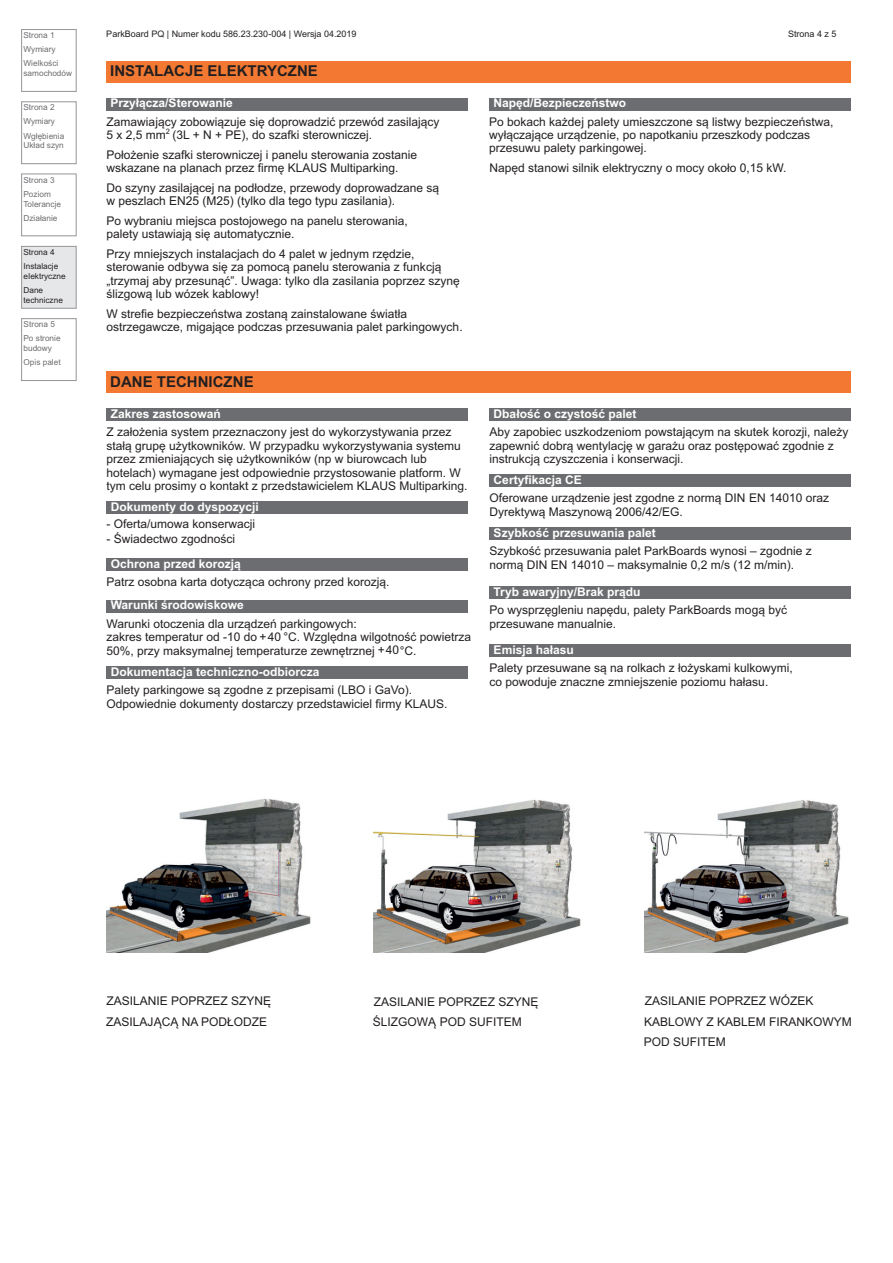
<style>
.page{position:relative;width:893px;height:1263px;background:#fff}
.page>*{position:absolute;margin:0;border:0;box-sizing:border-box;transform-origin:0 0}
.t1{font:700 15px "Arial";color:#231f20}
.t2{font:12.15px "Arial";color:#231f20}
.t3{font:12px/13.5px "Arial";color:#231f20}
.t4{font:700 12px "Arial";color:#fff}
.t5{font:9px "Arial";color:#231f20}
.t6{font:8.25px/14.2px "Arial";color:#6c6d70}
.t7{font:8.25px/14.2px "Arial";color:#231f20}
.t8{font:7.5px "Arial";color:#231f20}
</style>
<div class="page">
<div style="left:106px;top:372px;width:744px;height:21px;background:#f37932"></div>
<div style="left:106px;top:501px;width:362px;height:13px;background:#6c6d70"></div>
<div style="left:106px;top:408px;width:362px;height:13px;background:#6c6d70"></div>
<div style="left:106px;top:600px;width:362px;height:12px;background:#6c6d70"></div>
<div style="left:106px;top:558px;width:362px;height:13px;background:#6c6d70"></div>
<div style="left:106px;top:61px;width:744px;height:21px;background:#f37932"></div>
<div style="left:106px;top:98px;width:362px;height:12px;background:#6c6d70"></div>
<div style="left:489px;top:98px;width:361px;height:12px;background:#6c6d70"></div>
<div style="left:489px;top:587px;width:362px;height:12px;background:#6c6d70"></div>
<div style="left:489px;top:644px;width:362px;height:13px;background:#6c6d70"></div>
<div style="left:489px;top:408px;width:362px;height:13px;background:#6c6d70"></div>
<div style="left:489px;top:474px;width:362px;height:13px;background:#6c6d70"></div>
<div style="left:106px;top:667px;width:362px;height:12px;background:#6c6d70"></div>
<div style="left:489px;top:527px;width:362px;height:13px;background:#6c6d70"></div>
<div style="left:21px;top:29px;width:56px;height:63px;border:1px solid #939598"></div>
<div style="left:22px;top:247px;width:54px;height:61px;background:#e6e7e9"></div>
<div style="left:21px;top:318px;width:56px;height:63px;border:1px solid #939598"></div>
<div style="left:21px;top:246px;width:56px;height:63px;border:1px solid #939598"></div>
<img style="left:106px;top:798px;width:205px;height:155px">
<img style="left:374px;top:799px;width:207px;height:154px">
<img style="left:645px;top:800px;width:204px;height:153px">
<div style="left:21px;top:101px;width:56px;height:63px;border:1px solid #939598"></div>
<div style="left:21px;top:174px;width:56px;height:62px;border:1px solid #939598"></div>
<p class="t6" style="left:23px;top:29px;width:36px">Strona 1<br>Wymiary<br>Wielkoœci</p>
<p class="t6" style="left:23px;top:101px;width:42px">Strona 2<br>Wymiary<br>Wg³êbienia</p>
<p class="t6" style="left:23px;top:139px;width:42px">Uk³ad szyn</p>
<p class="t6" style="left:23px;top:173px;width:33px">Strona 3<br>Poziom</p>
<p class="t6" style="left:23px;top:197px;width:39px">Tolerancje<br>Dzia³anie</p>
<p class="t7" style="left:23px;top:246px;width:36px">Strona 4<br>Instalacje</p>
<p class="t7" style="left:23px;top:270px;width:44px">eIektryczne<br>Dane</p>
<p class="t7" style="left:23px;top:294px;width:41px">techniczne</p>
<p class="t6" style="left:23px;top:318px;width:39px">Strona 5<br>Po stronie</p>
<p class="t6" style="left:23px;top:342px;width:39px">budowy<br>Opis palet</p>
<p class="t6" style="left:23px;top:66px;width:50px">samochodów</p>
<p class="t5" style="left:106px;top:31px;width:252px">ParkBoard PQ | Numer kodu 586.23.230-004 | Wersja 04.2019</p>
<p class="t1" style="left:110px;top:65px;width:209px">INSTALACJE ELEKTRYCZNE</p>
<p class="t4" style="left:111px;top:99px;width:124px">Przy³¹cza/Sterowanie</p>
<p class="t3" style="left:107px;top:116px;width:334px">Zamawiaj¹cy zobowi¹zuje siê doprowadziæ przewód zasilaj¹cy</p>
<p class="t8" style="left:166px;top:129px;width:6px">2</p>
<p class="t3" style="left:106px;top:126px;width:312px;line-height:19.5px">5 x 2,5 mm (3L + N + PE), do szafki sterowniczej.<br>Po³o¿enie szafki sterowniczej i panelu sterowania zostanie</p>
<p class="t3" style="left:106px;top:159px;width:334px;line-height:19.5px">wskazane na planach przez firmê KLAUS Multiparking.<br>Do szyny zasilaj¹cej na pod³odze, przewody doprowadzane s¹</p>
<p class="t2" style="left:106px;top:196px;width:290px">w peszlach EN25 (M25) (tylko dla tego typu zasilania).</p>
<p class="t3" style="left:106px;top:215px;width:303px">Po wybraniu miejsca postojowego na panelu sterowania, palety ustawiaj¹ siê automatycznie.</p>
<p class="t3" style="left:106px;top:248px;width:355px">Przy mniejszych instalacjach do 4 palet w jednym rzêdzie, sterowanie odbywa siê za pomoc¹ panelu sterowania z funkcj¹ „trzymaj aby przesun¹æ”. Uwaga: tylko dla zasilania poprzez szynê œlizgow¹ lub wózek kablowy!</p>
<p class="t3" style="left:106px;top:308px;width:358px">W strefie bezpieczeñstwa zostan¹ zainstalowane œwiat³a ostrzegawcze, migaj¹ce podczas przesuwania palet parkingowych.</p>
<p class="t1" style="left:110px;top:376px;width:145px">DANE TECHNICZNE</p>
<p class="t4" style="left:111px;top:409px;width:112px">Zakres zastosowañ</p>
<p class="t3" style="left:106px;top:426px;width:362px">Z za³o¿enia system przeznaczony jest do wykorzystywania przez sta³¹ grupê u¿ytkowników. W przypadku wykorzystywania systemu przez zmieniaj¹cych siê u¿ytkowników (np w biurowcach lub hotelach) wymagane jest odpowiednie przystosowanie platform. W tym celu prosimy o kontakt z przedstawicielem KLAUS Multiparking.</p>
<p class="t4" style="left:111px;top:502px;width:150px">Dokumenty do dyspozycji</p>
<p class="t3" style="left:106px;top:518px;width:150px">- Oferta/umowa konserwacji</p>
<p class="t3" style="left:106px;top:533px;width:130px">- Œwiadectwo zgodnoœci</p>
<p class="t4" style="left:111px;top:559px;width:132px">Ochrona przed korozj¹</p>
<p class="t3" style="left:106px;top:576px;width:284px">Patrz osobna karta dotycz¹ca ochrony przed korozj¹.</p>
<p class="t4" style="left:111px;top:601px;width:134px">Warunki œrodowiskowe</p>
<p class="t3" style="left:106px;top:618px;width:366px">Warunki otoczenia dla urz¹dzeñ parkingowych:<br>zakres temperatur od -10 do +40 °C. Wzglêdna wilgotnoœæ powietrza<br>50%, przy maksymalnej temperaturze zewnêtrznej +40°C.</p>
<p class="t4" style="left:111px;top:668px;width:210px">Dokumentacja techniczno-odbiorcza</p>
<p class="t3" style="left:106px;top:685px;width:342px">Palety parkingowe s¹ zgodne z przepisami (LBO i GaVo).<br>Odpowiednie dokumenty dostarczy przedstawiciel firmy KLAUS.</p>
<p class="t4" style="left:493px;top:99px;width:134px">Napêd/Bezpieczeñstwo</p>
<p class="t5" style="left:788px;top:30px;width:50px">Strona 4 z 5</p>
<p class="t3" style="left:489px;top:116px;width:346px">Po bokach ka¿dej palety umieszczone s¹ listwy bezpieczeñstwa, wy³¹czaj¹ce urz¹dzenie, po napotkaniu przeszkody podczas przesuwu palety parkingowej.</p>
<p class="t3" style="left:489px;top:162px;width:298px">Napêd stanowi silnik elektryczny o mocy oko³o 0,15 kW.</p>
<p class="t4" style="left:493px;top:409px;width:144px">Dba³oœæ o czystoœæ palet</p>
<p class="t3" style="left:489px;top:426px;width:360px">Aby zapobiec uszkodzeniom powstaj¹cym na skutek korozji, nale¿y zapewniæ dobr¹ wentylacjê w gara¿u oraz postêpowaæ zgodnie z instrukcj¹ czyszczenia i konserwacji.</p>
<p class="t4" style="left:493px;top:475px;width:90px">Certyfikacja CE</p>
<p class="t3" style="left:489px;top:492px;width:341px">Oferowane urz¹dzenie jest zgodne z norm¹ DIN?EN?14010 oraz<br>Dyrektyw¹ Maszynow¹ 2006/42/EG.</p>
<p class="t4" style="left:493px;top:528px;width:164px">Szybkoœæ przesuwania palet</p>
<p class="t3" style="left:489px;top:545px;width:324px">Szybkoœæ przesuwania palet ParkBoards wynosi – zgodnie z norm¹ DIN EN 14010 – maksymalnie 0,2 m/s (12 m/min).</p>
<p class="t4" style="left:493px;top:588px;width:148px">Tryb awaryjny/Brak pr¹du</p>
<p class="t3" style="left:489px;top:605px;width:299px">Po wysprzêgleniu napêdu, palety ParkBoards mog¹ byæ przesuwane manualnie.</p>
<p class="t4" style="left:493px;top:645px;width:82px">Emisja ha³asu</p>
<p class="t3" style="left:489px;top:662px;width:305px">Palety przesuwane s¹ na rolkach z ³o¿yskami kulkowymi, co powoduje znaczne zmniejszenie poziomu ha³asu.</p>
<p class="t3" style="left:106px;top:992px;width:166px;line-height:20.4px">ZASILANIE POPRZEZ SZYNÊ<br>ZASILAJ¥C¥ NA POD£ODZE</p>
<p class="t3" style="left:373px;top:992px;width:167px;line-height:20px">ZASILANIE POPRZEZ SZYNÊ<br>ŒLIZGOW¥ POD SUFITEM</p>
<p class="t3" style="left:644px;top:992px;width:209px;line-height:20.2px">ZASILANIE POPRZEZ WÓZEK<br>KABLOWY Z KABLEM FIRANKOWYM<br>POD SUFITEM</p>
</div>
